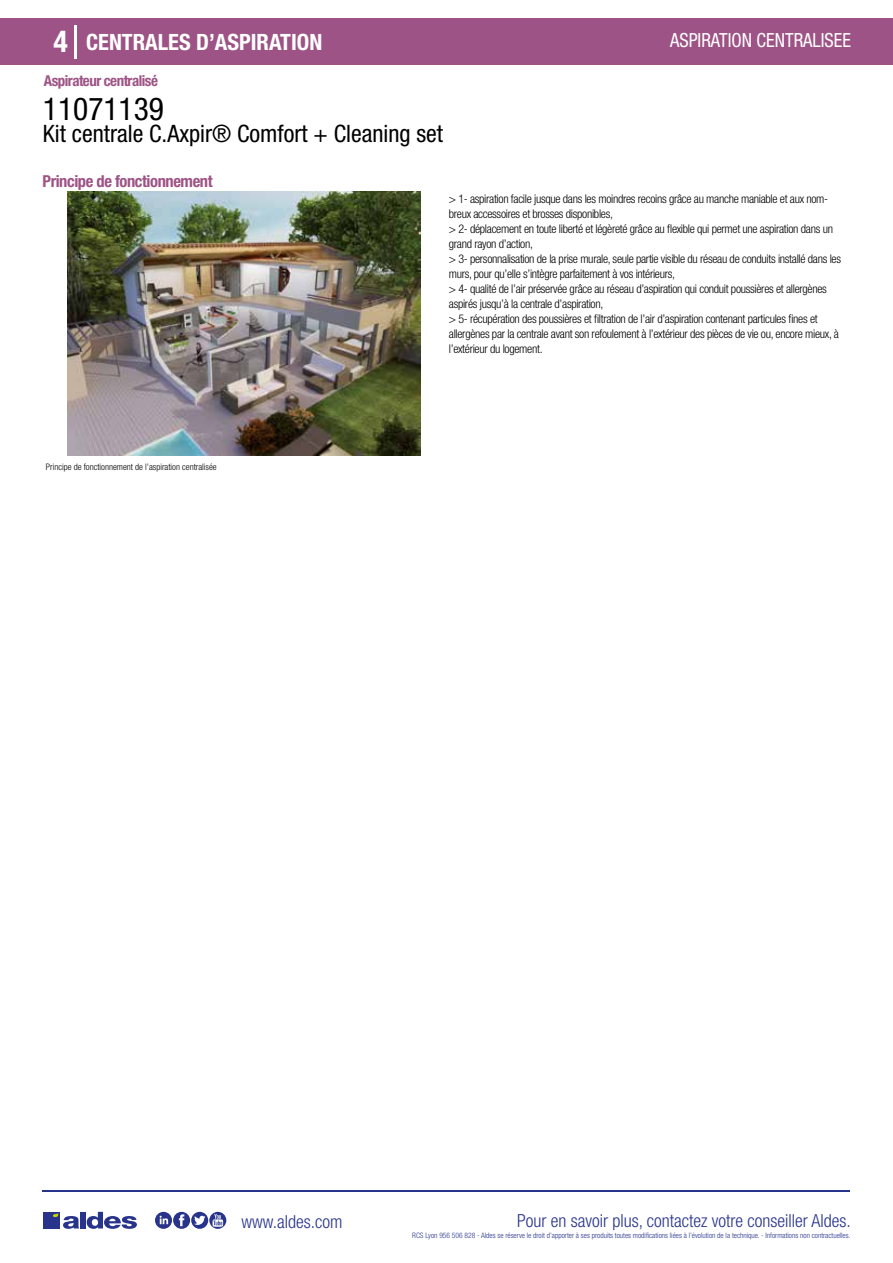
<style>
.page{position:relative;width:893px;height:1263px;background:#fff}
.page>*{position:absolute;margin:0;border:0;box-sizing:border-box;transform-origin:0 0}
.t1{font:condensed 31.5px "Helvetica Neue LT Std";color:#000}
.t2{font:700 condensed 30px "Helvetica Neue LT Std";color:#fff}
.t3{font:condensed 24px "Helvetica Neue LT Std";color:#000}
.t4{font:700 condensed 22.5px "Helvetica Neue LT Std";color:#fff}
.t5{font:condensed 19.5px "Helvetica Neue LT Std";color:#fff;scale:.95 1}
.t6{font:300 condensed 18px "Helvetica Neue";color:#28348b}
.t7{font:700 condensed 16.5px "Helvetica Neue LT Std";letter-spacing:-.025em;color:#9d5385}
.t8{font:700 condensed 15px "Helvetica Neue LT Std";letter-spacing:-.035em;color:#9d5385}
.t9{font:300 condensed 12px/15px "Helvetica Neue LT Std";letter-spacing:-.025em;color:#000}
.t10{font:300 condensed 9px "Helvetica Neue";color:#000}
.t11{font:300 condensed 7.5px "Helvetica Neue";color:#28348b}
</style>
<div class="page">
<div style="left:0;top:18px;width:893px;height:46px;background:#9d5385"></div>
<hr style="left:74px;top:25px;width:2px;height:33px;background:#fff">
<hr style="left:43px;top:1190px;width:807px;height:1px;background:#28348b">
<svg style="left:155px;top:1212px;width:71px;height:17px"></svg>
<div style="left:43px;top:1212px;width:17px;height:16px;background:#28348b"></div>
<div style="left:80px;top:1212px;width:6px;height:16px;background:#28348b"></div>
<svg style="left:87px;top:1212px;width:50px;height:17px"></svg>
<svg style="left:53px;top:1213px;width:26px;height:16px"></svg>
<img style="left:68px;top:191px;width:352px;height:265px">
<h2 class="t2" style="left:54px;top:24px;width:16px">4</h2>
<h3 class="t4" style="left:86px;top:28px;width:238px">CENTRALES D’ASPIRATION</h3>
<h3 class="t5" style="left:670px;top:29px;width:192px">ASPIRATION CENTRALISEE</h3>
<p class="t8" style="left:44px;top:71px;width:116px">Aspirateur centralisé</p>
<h1 class="t1" style="left:43px;top:91px;width:122px">11071139</h1>
<h3 class="t3" style="left:43px;top:120px;width:402px">Kit centrale C.Axpir® Comfort + Cleaning set</h3>
<h3 class="t7" style="left:43px;top:171px;width:172px">Principe de fonctionnement</h3>
<p class="t10" style="left:46px;top:461px;width:172px">Principe de fonctionnement de l’aspiration centralisée</p>
<p class="t9" style="left:449px;top:192px;width:394px">&gt; 1- aspiration facile jusque dans les moindres recoins grâce au manche maniable et aux nom&shy;breux accessoires et brosses disponibles,<br>&gt; 2- déplacement en toute liberté et légèreté grâce au flexible qui permet une aspiration dans un grand rayon d’action,<br>&gt; 3- personnalisation de la prise murale, seule partie visible du réseau de conduits installé dans les murs, pour qu’elle s’intègre parfaitement à vos intérieurs,<br>&gt; 4- qualité de l’air préservée grâce au réseau d’aspiration qui conduit poussières et allergènes aspirés jusqu’à la centrale d’aspiration,<br>&gt; 5- récupération des poussières et filtration de l’air d’aspiration contenant particules fines et allergènes par la centrale avant son refoulement à l’extérieur des pièces de vie ou, encore mieux, à l’extérieur du logement.</p>
<h3 class="t6" style="left:241px;top:1211px;width:102px">www.aldes.com</h3>
<h3 class="t6" style="left:517px;top:1211px;width:335px">Pour en savoir plus, contactez votre conseiller Aldes.</h3>
<p class="t11" style="left:412px;top:1230px;width:440px">RCS Lyon 956 506 828 - Aldes se réserve le droit d’apporter à ses produits toutes modifications liées à l’évolution de la technique. - Informations non contractuelles.</p>
</div>
